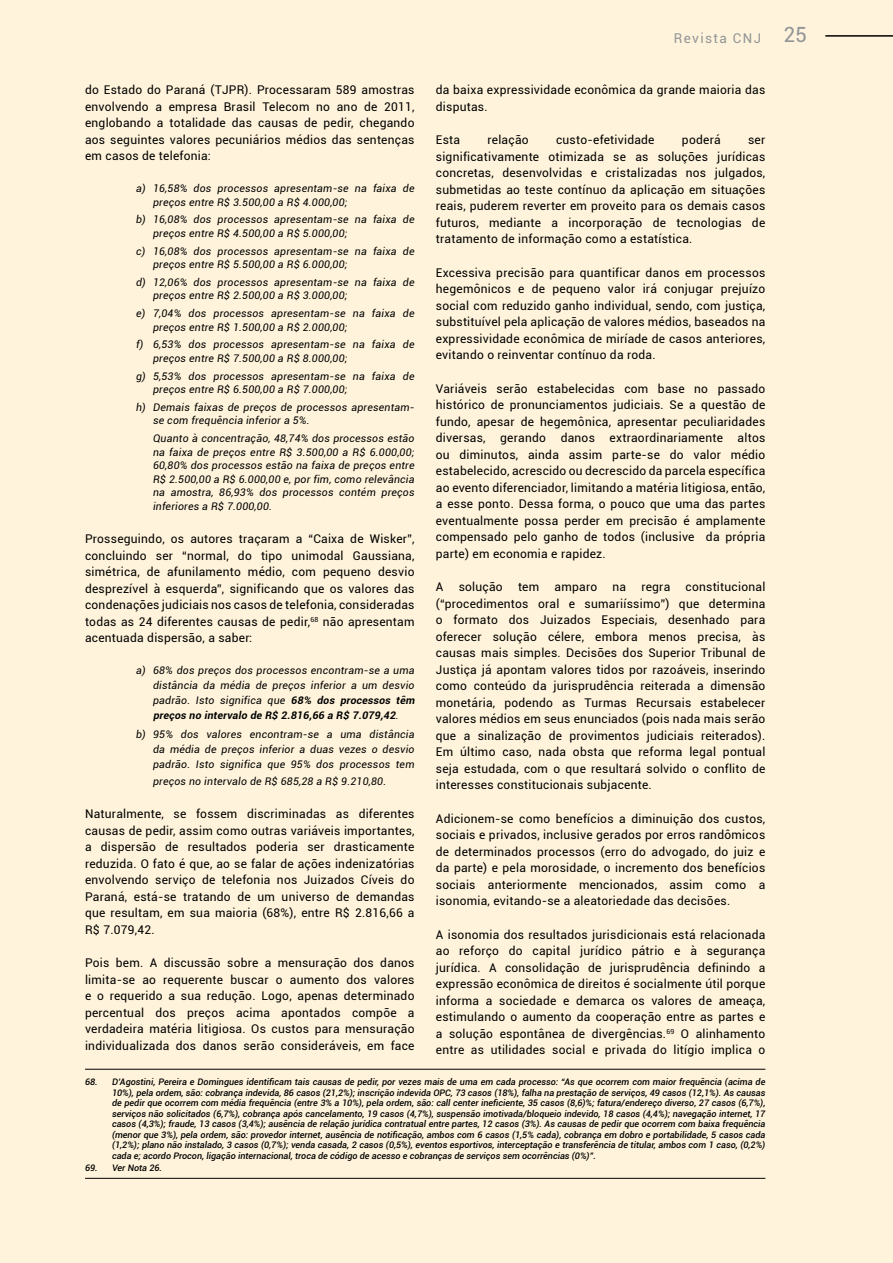
<style>
.page{position:relative;width:893px;height:1263px;background:#fff4db}
.page>*{position:absolute;margin:0;border:0;box-sizing:border-box;transform-origin:0 0}
.t1{font:13.5px "Roboto";letter-spacing:.1em;color:#939598}
.t2{font:12px/16.5px "Roboto";letter-spacing:.02em;color:#000;text-align:justify}
.t3{font:italic 10.5px/13.5px "Roboto";letter-spacing:.02em;color:#000}
.t4{font:italic 500 9px/10.5px "Roboto";color:#000;text-align:justify}
.s1{font-size:21px}
.s2{font-weight:700}
</style>
<div class="page">
<hr style="left:825px;top:35px;width:68px;height:2px;background:#000">
<hr style="left:85px;top:1069px;width:680px;height:1px;background:#000">
<hr style="left:85px;top:1178px;width:680px;height:1px;background:#000">
<p class="t1" style="left:674px;top:29px;width:135px">Revista CNJ <span class="s1">25</span></p>
<p class="t2" style="left:85px;top:81px;width:331px">do Estado do Paraná (TJPR). Processaram 589 amostras envolvendo a empresa Brasil Telecom no ano de 2011, englobando a totalidade das causas de pedir, chegando aos seguintes valores pecuniários médios das sentenças em casos de telefonia:</p>
<p class="t3" style="left:153px;top:181px;width:263px;text-indent:-17px">a) 16,58% dos processos apresentam-se na faixa de preços entre R$ 3.500,00 a R$ 4.000,00;</p>
<p class="t3" style="left:153px;top:212px;width:263px;text-indent:-17px">b) 16,08% dos processos apresentam-se na faixa de preços entre R$ 4.500,00 a R$ 5.000,00;</p>
<p class="t3" style="left:153px;top:244px;width:263px;text-indent:-17px">c) 16,08% dos processos apresentam-se na faixa de preços entre R$ 5.500,00 a R$ 6.000,00;</p>
<p class="t3" style="left:153px;top:275px;width:263px;text-indent:-17px">d) 12,06% dos processos apresentam-se na faixa de preços entre R$ 2.500,00 a R$ 3.000,00;</p>
<p class="t3" style="left:153px;top:306px;width:263px;text-indent:-17px">e) 7,04% dos processos apresentam-se na faixa de preços entre R$ 1.500,00 a R$ 2.000,00;</p>
<p class="t3" style="left:153px;top:337px;width:263px;text-indent:-17px">f) 6,53% dos processos apresentam-se na faixa de preços entre R$ 7.500,00 a R$ 8.000,00;</p>
<p class="t3" style="left:153px;top:369px;width:263px;text-indent:-17px">g) 5,53% dos processos apresentam-se na faixa de preços entre R$ 6.500,00 a R$ 7.000,00;</p>
<p class="t3" style="left:153px;top:400px;width:263px;text-indent:-17px">h) Demais faixas de preços de processos apresentam&shy;se com frequência inferior a 5%.</p>
<p class="t3" style="left:153px;top:431px;width:263px;text-align:justify">Quanto à concentração, 48,74% dos processos estão na faixa de preços entre R$ 3.500,00 a R$ 6.000,00; 60,80% dos processos estão na faixa de preços entre R$ 2.500,00 a R$ 6.000,00 e, por fim, como relevância na amostra, 86,93% dos processos contém preços inferiores a R$ 7.000,00.</p>
<p class="t2" style="left:85px;top:530px;width:331px">Prosseguindo, os autores traçaram a “Caixa de Wisker”, concluindo ser “normal, do tipo unimodal Gaussiana, simétrica, de afunilamento médio, com pequeno desvio desprezível à esquerda”, significando que os valores das condenações judiciais nos casos de telefonia, consideradas todas as 24 diferentes causas de pedir,<sup>68</sup> não apresentam acentuada dispersão, a saber:</p>
<p class="t3" style="left:153px;top:662px;width:265px;line-height:15px;text-indent:-17px">a) 68% dos preços dos processos encontram-se a uma distância da média de preços inferior a um desvio padrão. Isto significa que <span class="s2">68% dos processos têm preços no intervalo de R$ 2.816,66 a R$ 7.079,42</span>.</p>
<p class="t3" style="left:153px;top:727px;width:263px;line-height:15px;text-align:justify;text-indent:-17px">b) 95% dos valores encontram-se a uma distância da média de preços inferior a duas vezes o desvio padrão. Isto significa que 95% dos processos tem</p>
<p class="t3" style="left:153px;top:774px;width:235px">preços no intervalo de R$ 685,28 a R$ 9.210,80.</p>
<p class="t2" style="left:85px;top:805px;width:331px">Naturalmente, se fossem discriminadas as diferentes causas de pedir, assim como outras variáveis importantes, a dispersão de resultados poderia ser drasticamente reduzida. O fato é que, ao se falar de ações indenizatórias envolvendo serviço de telefonia nos Juizados Cíveis do Paraná, está-se tratando de um universo de demandas que resultam, em sua maioria (68%), entre R$ 2.816,66 a R$ 7.079,42.</p>
<p class="t2" style="left:85px;top:954px;width:331px">Pois bem. A discussão sobre a mensuração dos danos limita-se ao requerente buscar o aumento dos valores e o requerido a sua redução. Logo, apenas determinado percentual dos preços acima apontados compõe a verdadeira matéria litigiosa. Os custos para mensuração individualizada dos danos serão consideráveis, em face</p>
<p class="t2" style="left:436px;top:81px;width:331px">da baixa expressividade econômica da grande maioria das disputas.</p>
<p class="t2" style="left:436px;top:131px;width:26px">Esta</p>
<p class="t2" style="left:488px;top:131px;width:43px">relação</p>
<p class="t2" style="left:556px;top:131px;width:100px">custo-efetividade</p>
<p class="t2" style="left:682px;top:131px;width:40px">poderá</p>
<p class="t2" style="left:436px;top:131px;width:331px;text-indent:312px">ser significativamente otimizada se as soluções jurídicas concretas, desenvolvidas e cristalizadas nos julgados, submetidas ao teste contínuo da aplicação em situações reais, puderem reverter em proveito para os demais casos futuros, mediante a incorporação de tecnologias de tratamento de informação como a estatística.</p>
<p class="t2" style="left:436px;top:264px;width:331px">Excessiva precisão para quantificar danos em processos hegemônicos e de pequeno valor irá conjugar prejuízo social com reduzido ganho individual, sendo, com justiça, substituível pela aplicação de valores médios, baseados na expressividade econômica de miríade de casos anteriores, evitando o reinventar contínuo da roda.</p>
<p class="t2" style="left:436px;top:380px;width:331px">Variáveis serão estabelecidas com base no passado histórico de pronunciamentos judiciais. Se a questão de fundo, apesar de hegemônica, apresentar peculiaridades diversas, gerando danos extraordinariamente altos ou diminutos, ainda assim parte-se do valor médio estabelecido, acrescido ou decrescido da parcela específica ao evento diferenciador, limitando a matéria litigiosa, então, a esse ponto. Dessa forma, o pouco que uma das partes eventualmente possa perder em precisão é amplamente compensado pelo ganho de todos (inclusive da própria parte) em economia e rapidez.</p>
<p class="t2" style="left:436px;top:578px;width:9px">A</p>
<p class="t2" style="left:459px;top:578px;width:46px">solução</p>
<p class="t2" style="left:518px;top:578px;width:23px">tem</p>
<p class="t2" style="left:555px;top:578px;width:44px">amparo</p>
<p class="t2" style="left:612px;top:578px;width:15px">na</p>
<p class="t2" style="left:641px;top:578px;width:30px">regra</p>
<p class="t2" style="left:436px;top:578px;width:331px;text-indent:250px">constitucional (“procedimentos oral e sumariíssimo”) que determina o formato dos Juizados Especiais, desenhado para oferecer solução célere, embora menos precisa, às causas mais simples. Decisões dos Superior Tribunal de Justiça já apontam valores tidos por razoáveis, inserindo como conteúdo da jurisprudência reiterada a dimensão monetária, podendo as Turmas Recursais estabelecer valores médios em seus enunciados (pois nada mais serão que a sinalização de provimentos judiciais reiterados).<br>Em último caso, nada obsta que reforma legal pontual seja estudada, com o que resultará solvido o conflito de interesses constitucionais subjacente.</p>
<p class="t2" style="left:436px;top:810px;width:331px">Adicionem-se como benefícios a diminuição dos custos, sociais e privados, inclusive gerados por erros randômicos de determinados processos (erro do advogado, do juiz e da parte) e pela morosidade, o incremento dos benefícios sociais anteriormente mencionados, assim como a isonomia, evitando-se a aleatoriedade das decisões.</p>
<p class="t2" style="left:436px;top:926px;width:331px">A isonomia dos resultados jurisdicionais está relacionada ao reforço do capital jurídico pátrio e à segurança jurídica. A consolidação de jurisprudência definindo a expressão econômica de direitos é socialmente útil porque informa a sociedade e demarca os valores de ameaça, estimulando o aumento da cooperação entre as partes e a solução espontânea de divergências.<sup>69</sup> O alinhamento entre as utilidades social e privada do litígio implica o</p>
<p class="t4" style="left:112px;top:1076px;width:655px;text-indent:-27px">68. D’Agostini, Pereira e Domingues identificam tais causas de pedir, por vezes mais de uma em cada processo: “As que ocorrem com maior frequência (acima de 10%), pela ordem, são: cobrança indevida, 86 casos (21,2%); inscrição indevida OPC, 73 casos (18%), falha na prestação de serviços, 49 casos (12,1%). As causas de pedir que ocorrem com média frequência (entre 3% a 10%), pela ordem, são: call center ineficiente, 35 casos (8,6)%; fatura/endereço diverso, 27 casos (6,7%), serviços não solicitados (6,7%), cobrança após cancelamento, 19 casos (4,7%), suspensão imotivada/bloqueio indevido, 18 casos (4,4%); navegação internet, 17 casos (4,3%); fraude, 13 casos (3,4%); ausência de relação jurídica contratual entre partes, 12 casos (3%). As causas de pedir que ocorrem com baixa frequência (menor que 3%), pela ordem, são: provedor internet, ausência de notificação, ambos com 6 casos (1,5% cada), cobrança em dobro e portabilidade, 5 casos cada (1,2%); plano não instalado, 3 casos (0,7%); venda casada, 2 casos (0,5%), eventos esportivos, interceptação e transferência de titular, ambos com 1 caso, (0,2%) cada e; acordo Procon, ligação internacional, troca de código de acesso e cobranças de serviços sem ocorrências (0%)”.</p>
<p class="t4" style="left:85px;top:1162px;width:79px">69. Ver Nota 26.</p>
</div>
